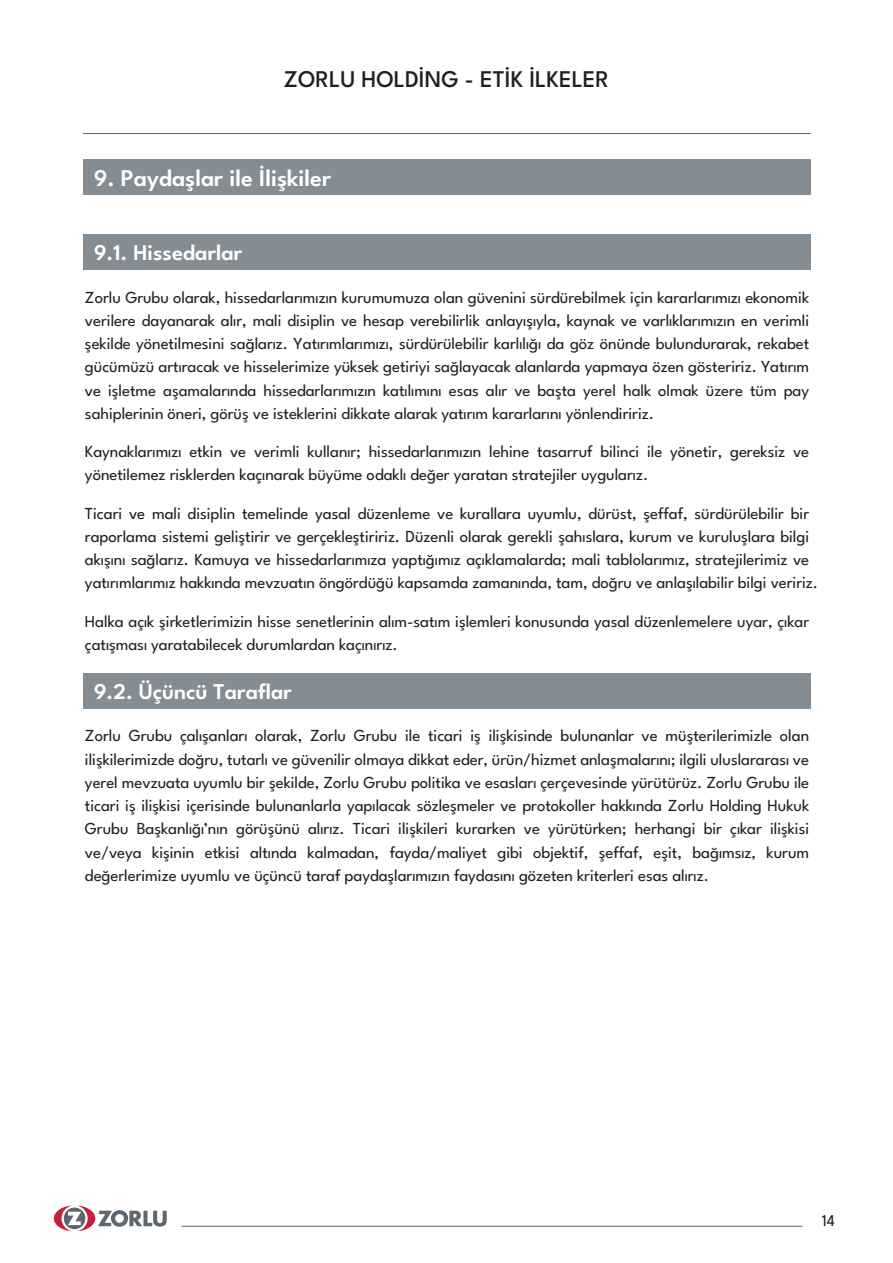
<style>
.page{position:relative;width:893px;height:1263px;background:#fff}
.page>*{position:absolute;margin:0;border:0;box-sizing:border-box;transform-origin:0 0}
.t1{font:500 24px "League Spartan";color:#231f20}
.t2{font:600 24px "League Spartan";color:#fff}
.t3{font:600 22.5px "League Spartan";color:#fff}
.t4{font:16.8px/23.2px "League Spartan";letter-spacing:-.005em;color:#231f20}
.t5{font:16.5px "League Spartan";color:#231f20}
</style>
<div class="page">
<hr style="left:83px;top:133px;width:727px;height:1px;background:#5d6770">
<svg style="left:54px;top:1205px;width:113px;height:26px"></svg>
<hr style="left:181px;top:1226px;width:622px;height:1px;background:#5d6770">
<div style="left:83px;top:160px;width:727px;height:35px;background:#858d94"></div>
<div style="left:83px;top:234px;width:727px;height:36px;background:#858d94"></div>
<div style="left:83px;top:673px;width:727px;height:35px;background:#858d94"></div>
<h1 class="t1" style="left:284px;top:61px;width:327px">ZORLU HOLDİNG - ETİK İLKELER</h1>
<h1 class="t2" style="left:94px;top:160px;width:239px">9. Paydaşlar ile İlişkiler</h1>
<h2 class="t3" style="left:94px;top:236px;width:150px">9.1. Hissedarlar</h2>
<p class="t4" style="left:85px;top:284px;width:726px;text-align:justify">Zorlu Grubu olarak, hissedarlarımızın kurumumuza olan güvenini sürdürebilmek için kararlarımızı ekonomik verilere dayanarak alır, mali disiplin ve hesap verebilirlik anlayışıyla, kaynak ve varlıklarımızın en verimli şekilde yönetilmesini sağlarız. Yatırımlarımızı, sürdürülebilir karlılığı da göz önünde bulundurarak, rekabet gücümüzü artıracak ve hisselerimize yüksek getiriyi sağlayacak alanlarda yapmaya özen gösteririz. Yatırım ve işletme aşamalarında hissedarlarımızın katılımını esas alır ve başta yerel halk olmak üzere tüm pay sahiplerinin öneri, görüş ve isteklerini dikkate alarak yatırım kararlarını yönlendiririz.</p>
<p class="t4" style="left:85px;top:439px;width:726px">Kaynaklarımızı etkin ve verimli kullanır; hissedarlarımızın lehine tasarruf bilinci ile yönetir, gereksiz ve yönetilemez risklerden kaçınarak büyüme odaklı değer yaratan stratejiler uygularız.</p>
<p class="t4" style="left:85px;top:500px;width:735px">Ticari ve mali disiplin temelinde yasal düzenleme ve kurallara uyumlu, dürüst, şeffaf, sürdürülebilir bir raporlama sistemi geliştirir ve gerçekleştiririz. Düzenli olarak gerekli şahıslara, kurum ve kuruluşlara bilgi akışını sağlarız. Kamuya ve hissedarlarımıza yaptığımız açıklamalarda; mali tablolarımız, stratejilerimiz ve yatırımlarımız hakkında mevzuatın öngördüğü kapsamda zamanında, tam, doğru ve anlaşılabilir bilgi veririz.</p>
<p class="t4" style="left:85px;top:608px;width:726px">Halka açık şirketlerimizin hisse senetlerinin alım-satım işlemleri konusunda yasal düzenlemelere uyar, çıkar çatışması yaratabilecek durumlardan kaçınırız.</p>
<h2 class="t3" style="left:94px;top:675px;width:200px">9.2. Üçüncü Taraflar</h2>
<p class="t4" style="left:85px;top:723px;width:726px;text-align:justify">Zorlu Grubu çalışanları olarak, Zorlu Grubu ile ticari iş ilişkisinde bulunanlar ve müşterilerimizle olan ilişkilerimizde doğru, tutarlı ve güvenilir olmaya dikkat eder, ürün/hizmet anlaşmalarını; ilgili uluslararası ve yerel mevzuata uyumlu bir şekilde, Zorlu Grubu politika ve esasları çerçevesinde yürütürüz. Zorlu Grubu ile ticari iş ilişkisi içerisinde bulunanlarla yapılacak sözleşmeler ve protokoller hakkında Zorlu Holding Hukuk Grubu Başkanlığı’nın görüşünü alırız. Ticari ilişkileri kurarken ve yürütürken; herhangi bir çıkar ilişkisi ve/veya kişinin etkisi altında kalmadan, fayda/maliyet gibi objektif, şeffaf, eşit, bağımsız, kurum değerlerimize uyumlu ve üçüncü taraf paydaşlarımızın faydasını gözeten kriterleri esas alırız.</p>
<p class="t5" style="left:822px;top:1209px;width:15px">14</p>
</div>
